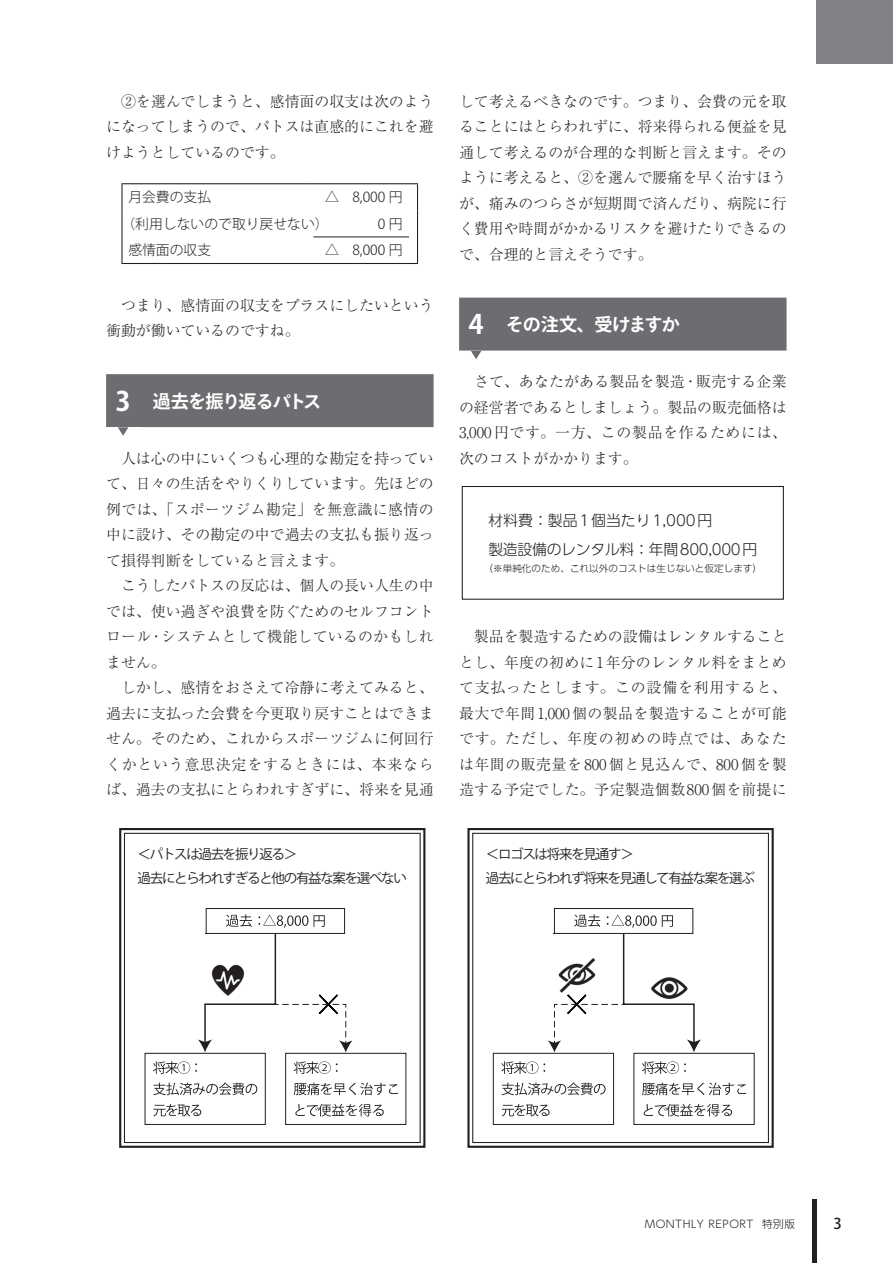
<style>
.page{position:relative;width:893px;height:1263px;background:#fff}
.page>*{position:absolute;margin:0;border:0;box-sizing:border-box;transform-origin:0 0}
.t1{font:18px "Ryo Gothic Plus N Bold 90 msp RKSJ H";letter-spacing:-.05em;color:#fff}
.t2{font:14.85px/25.5px "Ryumin Pr 6 N Light 90 msp RKSJ H";color:#231f20;text-align:justify}
.t3{font:14.85px/29.7px "UD Shin Go Pr 6 N Light 90 msp RKSJ H";letter-spacing:-.01em;color:#231f20}
.t4{font:14.85px "Ryo Gothic Plus N Medium 90 msp RKSJ H";color:#231f20}
.t5{font:13.8px/26.5px "Koz Go Pr 6 N Light 90 msp RKSJ H";color:#231f20}
.t6{font:13.5px/23.5px "Koz Go Pr 6 N Regular 90 msp RKSJ H";letter-spacing:-.1em;color:#231f20}
.t7{font:10.65px "UD Shin Go Pr 6 N Light 90 msp RKSJ H";letter-spacing:.05em;color:#231f20}
.t8{font:9.6px "UD Shin Go Pr 6 N Light 90 msp RKSJ H";letter-spacing:.005em;color:#231f20}
.s1{font-size:26.55px}
</style>
<div class="page">
<div style="left:816px;top:0;width:77px;height:64px;background:#808285"></div>
<hr style="left:812px;top:1199px;width:4px;height:64px;background:#231f20">
<div style="left:462px;top:486px;width:322px;height:114px;border:1px solid #231f20"></div>
<svg style="left:106px;top:374px;width:328px;height:62px;background:#818284"></svg>
<svg style="left:459px;top:298px;width:327px;height:61px;background:#808083"></svg>
<hr style="left:121px;top:183px;width:184px;height:1px;background:#231f20">
<hr style="left:305px;top:183px;width:113px;height:1px;background:#231f20">
<svg style="left:121px;top:184px;width:297px;height:79px"></svg>
<hr style="left:121px;top:263px;width:297px;height:1px;background:#231f20">
<hr style="left:313px;top:237px;width:96px;height:1px;background:#231f20">
<div style="left:119px;top:828px;width:306px;height:320px;border:2px solid #231f20"></div>
<div style="left:124px;top:833px;width:297px;height:310px;border:1px solid #231f20"></div>
<div style="left:206px;top:908px;width:139px;height:26px;border:1px solid #231f20"></div>
<div style="left:145px;top:1053px;width:121px;height:72px;border:1px solid #231f20"></div>
<svg style="left:153px;top:1061px;width:44px;height:13px"></svg>
<svg style="left:153px;top:1083px;width:104px;height:12px"></svg>
<svg style="left:153px;top:1104px;width:48px;height:12px"></svg>
<div style="left:285px;top:1053px;width:121px;height:72px;border:1px solid #231f20"></div>
<svg style="left:294px;top:1061px;width:44px;height:13px"></svg>
<svg style="left:294px;top:1083px;width:104px;height:12px"></svg>
<svg style="left:295px;top:1104px;width:89px;height:12px"></svg>
<svg style="left:198px;top:914px;width:154px;height:138px"></svg>
<div style="left:467px;top:828px;width:307px;height:320px;border:2px solid #231f20"></div>
<div style="left:472px;top:833px;width:297px;height:310px;border:1px solid #231f20"></div>
<div style="left:554px;top:908px;width:139px;height:26px;border:1px solid #231f20"></div>
<div style="left:493px;top:1053px;width:121px;height:72px;border:1px solid #231f20"></div>
<svg style="left:501px;top:1061px;width:44px;height:13px"></svg>
<svg style="left:501px;top:1083px;width:104px;height:12px"></svg>
<svg style="left:502px;top:1104px;width:47px;height:12px"></svg>
<div style="left:633px;top:1053px;width:121px;height:72px;border:1px solid #231f20"></div>
<svg style="left:642px;top:1061px;width:44px;height:13px"></svg>
<svg style="left:642px;top:1083px;width:104px;height:12px"></svg>
<svg style="left:644px;top:1104px;width:88px;height:12px"></svg>
<svg style="left:548px;top:914px;width:153px;height:138px"></svg>
<p class="t2" style="left:106px;top:90px;width:329px;text-indent:15px">②を選んでしまうと、感情面の収支は次のようになってしまうので、パトスは直感的にこれを避けようとしているのです。</p>
<p class="t5" style="left:128px;top:186px;width:84px">月会費の支払</p>
<p class="t5" style="left:121px;top:186px;width:283px;text-indent:204px">△ 8,000 円（利用しないので取り戻せない）</p>
<p class="t5" style="left:378px;top:212px;width:26px">0円</p>
<p class="t5" style="left:128px;top:239px;width:84px">感情面の収支</p>
<p class="t5" style="left:325px;top:239px;width:79px">△ 8,000 円</p>
<p class="t2" style="left:106px;top:294px;width:329px;text-indent:15px">つまり、感情面の収支をプラスにしたいという衝動が働いているのですね。</p>
<p class="t1" style="left:116px;top:394px;width:207px"><span class="s1">3</span> 過去を振り返るパトス</p>
<p class="t2" style="left:106px;top:447px;width:329px;text-indent:15px">人は心の中にいくつも心理的な勘定を持っていて、日々の生活をやりくりしています。先ほどの例では、「スポーツジム勘定」を無意識に感情の中に設け、その勘定の中で過去の支払も振り返って損得判断をしていると言えます。</p>
<p class="t2" style="left:106px;top:575px;width:329px;text-indent:15px">こうしたパトスの反応は、個人の長い人生の中では、使い過ぎや浪費を防ぐためのセルフコントロール・システムとして機能しているのかもしれません。</p>
<p class="t2" style="left:106px;top:677px;width:329px;text-indent:15px">しかし、感情をおさえて冷静に考えてみると、過去に支払った会費を今更取り戻すことはできません。そのため、これからスポーツジムに何回行くかという意思決定をするときには、本来ならば、過去の支払にとらわれすぎずに、将来を見通</p>
<p class="t2" style="left:459px;top:90px;width:329px">して考えるべきなのです。つまり、会費の元を取ることにはとらわれずに、将来得られる便益を見通して考えるのが合理的な判断と言えます。そのように考えると、②を選んで腰痛を早く治すほうが、痛みのつらさが短期間で済んだり、病院に行く費用や時間がかかるリスクを避けたりできるので、合理的と言えそうです。</p>
<p class="t1" style="left:468px;top:318px;width:213px"><span class="s1">4</span> その注文、受けますか</p>
<p class="t2" style="left:459px;top:371px;width:329px;text-indent:15px">さて、あなたがある製品を製造・販売する企業の経営者であるとしましょう。製品の販売価格は3,000円です。一方、この製品を作るためには、次のコストがかかります。</p>
<p class="t3" style="left:488px;top:507px;width:270px">材料費：製品1個当たり1,000円<br>製造設備のレンタル料：年間800,000円</p>
<p class="t8" style="left:483px;top:565px;width:280px">（※単純化のため、これ以外のコストは生じないと仮定します）</p>
<p class="t2" style="left:459px;top:626px;width:329px;text-indent:15px">製品を製造するための設備はレンタルすることとし、年度の初めに1年分のレンタル料をまとめて支払ったとします。この設備を利用すると、最大で年間1,000個の製品を製造することが可能です。ただし、年度の初めの時点では、あなたは年間の販売量を800個と見込んで、800個を製造する予定でした。予定製造個数800個を前提に</p>
<p class="t6" style="left:138px;top:844px;width:271px">＜パトスは過去を振り返る＞<br>過去にとらわれすぎると他の有益な案を選べない</p>
<p class="t6" style="left:486px;top:844px;width:270px">＜ロゴスは将来を見通す＞<br>過去にとらわれず将来を見通して有益な案を選ぶ</p>
<p class="t7" style="left:645px;top:1220px;width:152px">MONTHLY REPORT 特別版</p>
<p class="t4" style="left:833px;top:1218px;width:10px">3</p>
</div>
